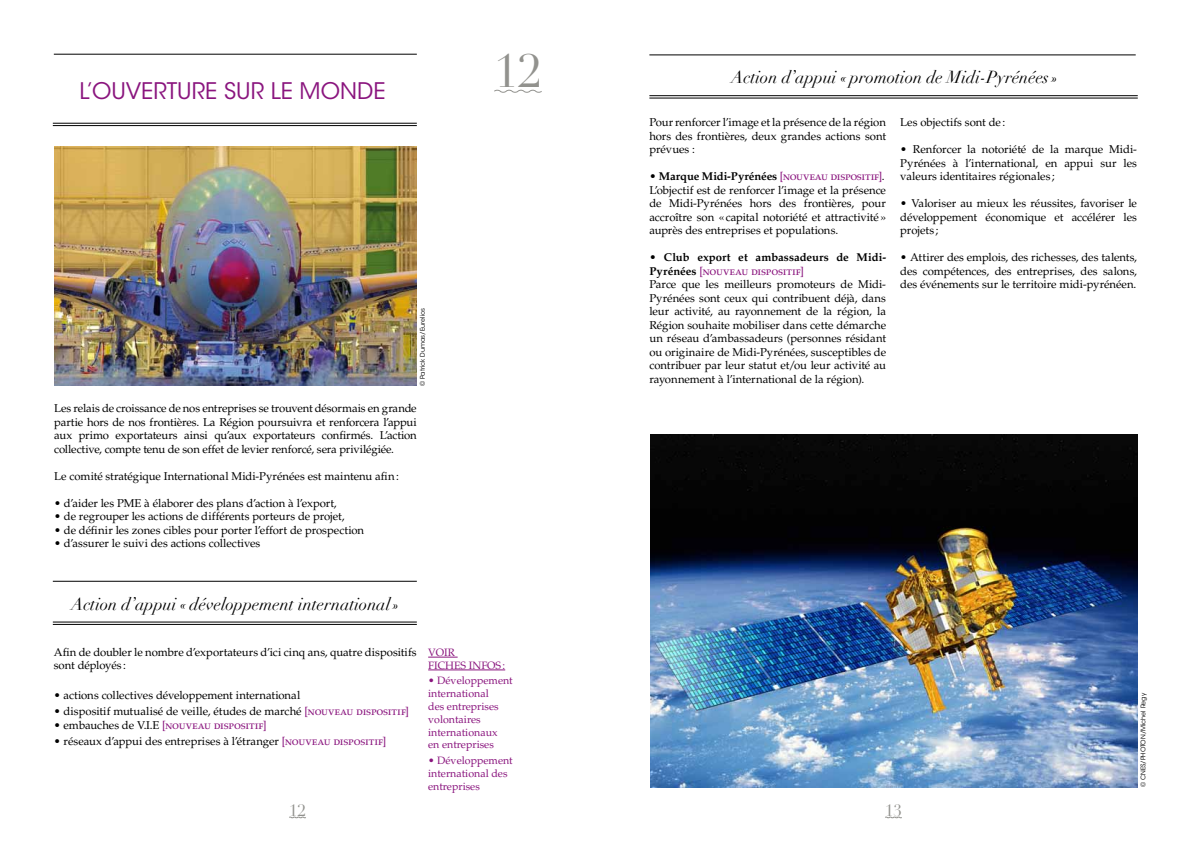
<style>
.page{position:relative;width:1191px;height:842px;background:#fff}
.page>*{position:absolute;margin:0;border:0;box-sizing:border-box;transform-origin:0 0}
.t1{font:45.4px "Didot";color:#92928e}
.t2{font:22.7px "ITC Avant Garde Std";color:#8a157e}
.t3{font:italic 17px "Didot";color:#000}
.t4{font:16px "Didot";color:#92928e}
.t5{font:11.4px/13.5px "Palatino LT Std";letter-spacing:-.005em;color:#000;text-align:justify}
.t6{font:11.4px "Palatino LT Std";letter-spacing:-.005em;color:#8a157e}
.t7{font:10.6px/12.8px "Palatino LT Std";color:#8a157e}
.t8{font:6.4px "ITC Avant Garde Std";color:#000}
.s1{color:#8a157e}
.s2{color:#000}
.s3{font-weight:700}
</style>
<div class="page">
<hr style="left:53px;top:622px;width:364px;height:1px;background:#000">
<hr style="left:53px;top:624px;width:364px;height:1px;background:#000">
<hr style="left:53px;top:581px;width:364px;height:1px;background:#000">
<hr style="left:649px;top:95px;width:488px;height:1px;background:#000">
<hr style="left:649px;top:98px;width:488px;height:1px;background:#000">
<hr style="left:649px;top:55px;width:486px;height:1px;background:#000">
<hr style="left:54px;top:54px;width:363px;height:1px;background:#000">
<hr style="left:53px;top:123px;width:364px;height:1px;background:#000">
<hr style="left:53px;top:125px;width:364px;height:1px;background:#000">
<img style="left:54px;top:147px;width:363px;height:238px">
<svg style="left:428px;top:657px;width:29px;height:1px"></svg>
<hr style="left:428px;top:670px;width:77px;height:1px;background:#8a157e">
<img style="left:650px;top:434px;width:487px;height:353px">
<svg style="left:289px;top:816px;width:17px;height:2px"></svg>
<svg style="left:885px;top:816px;width:17px;height:2px"></svg>
<svg style="left:494px;top:89px;width:48px;height:4px"></svg>
<h2 class="t2" style="left:79px;top:77px;width:76px">L’OUVERTURE</h2>
<h2 class="t2" style="left:224px;top:77px;width:14px">SUR</h2>
<h2 class="t2" style="left:271px;top:77px;width:48px">LE MON</h2>
<h2 class="t2" style="left:357px;top:77px;width:27px">DE</h2>
<h1 class="t1" style="left:494px;top:44px;width:49px">12</h1>
<p class="t8" style="left:418px;top:386px;width:79px;rotate:-90deg">© PATRICK DUMAS/EURELIOS</p>
<p class="t5" style="left:54px;top:402px;width:364px">Les relais de croissance de nos entreprises se trouvent désormais en grande partie hors de nos frontières. La Région poursuivra et renforcera l’appui aux primo exportateurs ainsi qu’aux exportateurs confirmés. L’action collective, compte tenu de son effet de levier renforcé, sera privilégiée.</p>
<p class="t5" style="left:54px;top:469px;width:346px">Le comité stratégique International Midi-Pyrénées est maintenu afin:</p>
<p class="t5" style="left:54px;top:496px;width:284px">• d’aider les PME à élaborer des plans d’action à l’export,</p>
<p class="t5" style="left:54px;top:510px;width:292px">• de regrouper les actions de différents porteurs de projet,</p>
<p class="t5" style="left:54px;top:523px;width:311px">• de définir les zones cibles pour porter l’effort de prospection</p>
<p class="t5" style="left:54px;top:537px;width:208px">• d’assurer le suivi des actions collectives</p>
<h3 class="t3" style="left:71px;top:594px;width:330px">Action d’appui «développement international »</h3>
<p class="t5" style="left:54px;top:645px;width:364px">Afin de doubler le nombre d’exportateurs d’ici cinq ans, quatre dispositifs sont déployés :</p>
<p class="t5" style="left:54px;top:688px;width:248px">• actions collectives développement international</p>
<p class="t5" style="left:54px;top:705px;width:357px">• dispositif mutualisé de veille, études de marché <span class="s1">[nouveau dispositif]</span></p>
<p class="t6" style="left:54px;top:718px;width:214px"><span class="s2">• embauches de V.I.E</span> [nouveau dispositif]</p>
<p class="t5" style="left:54px;top:735px;width:334px">• réseaux d’appui des entreprises à l’étranger <span class="s1">[nouveau dispositif]</span></p>
<p class="t7" style="left:428px;top:646px;width:48px">Voir<br>Fiches infos</p>
<p class="t7" style="left:502px;top:659px;width:4px">:</p>
<p class="t7" style="left:428px;top:675px;width:86px">• Développement international<br>des entreprises volontaires internationaux<br>en entreprises</p>
<p class="t7" style="left:428px;top:754px;width:86px">• Développement international des entreprises</p>
<h3 class="t3" style="left:731px;top:67px;width:328px">Action d’appui «promotion de Midi-Pyrénées »</h3>
<p class="t5" style="left:649px;top:116px;width:238px">Pour renforcer l’image et la présence de la région hors des frontières, deux grandes actions sont prévues :</p>
<p class="t5" style="left:649px;top:170px;width:238px;text-align:left"><span class="s3">• Marque Midi-Pyrénées</span> <span class="s1">[nouveau dispositif]</span>.<br>L’objectif est de renforcer l’image et la présence de Midi-Pyrénées hors des frontières, pour accroître son « capital notoriété et attractivité » auprès des entreprises et populations.</p>
<p class="t5" style="left:649px;top:251px;width:238px;text-align:left"><span class="s3">• Club export et ambassadeurs de Midi-Pyrénées</span> <span class="s1">[nouveau dispositif]<br></span>Parce que les meilleurs promoteurs de Midi-Pyrénées sont ceux qui contribuent déjà, dans leur activité, au rayonnement de la région, la Région souhaite mobiliser dans cette démarche un réseau d’ambassadeurs (personnes résidant ou originaire de Midi-Pyrénées, susceptibles de contribuer par leur statut et/ou leur activité au rayonnement à l’international de la région).</p>
<p class="t5" style="left:900px;top:116px;width:106px">Les objectifs sont de :</p>
<p class="t5" style="left:900px;top:143px;width:238px">• Renforcer la notoriété de la marque Midi-Pyrénées à l’international, en appui sur les valeurs identitaires régionales ;</p>
<p class="t5" style="left:900px;top:197px;width:238px">• Valoriser au mieux les réussites, favoriser le développement économique et accélérer les projets ;</p>
<p class="t5" style="left:900px;top:251px;width:238px">• Attirer des emplois, des richesses, des talents, des compétences, des entreprises, des salons, des événements sur le territoire midi-pyrénéen.</p>
<p class="t8" style="left:1139px;top:787px;width:96px;rotate:-90deg">© CNES/PHOTON/MICHEL REGY</p>
<h3 class="t4" style="left:289px;top:801px;width:18px">12</h3>
<h3 class="t4" style="left:885px;top:801px;width:18px">13</h3>
</div>
